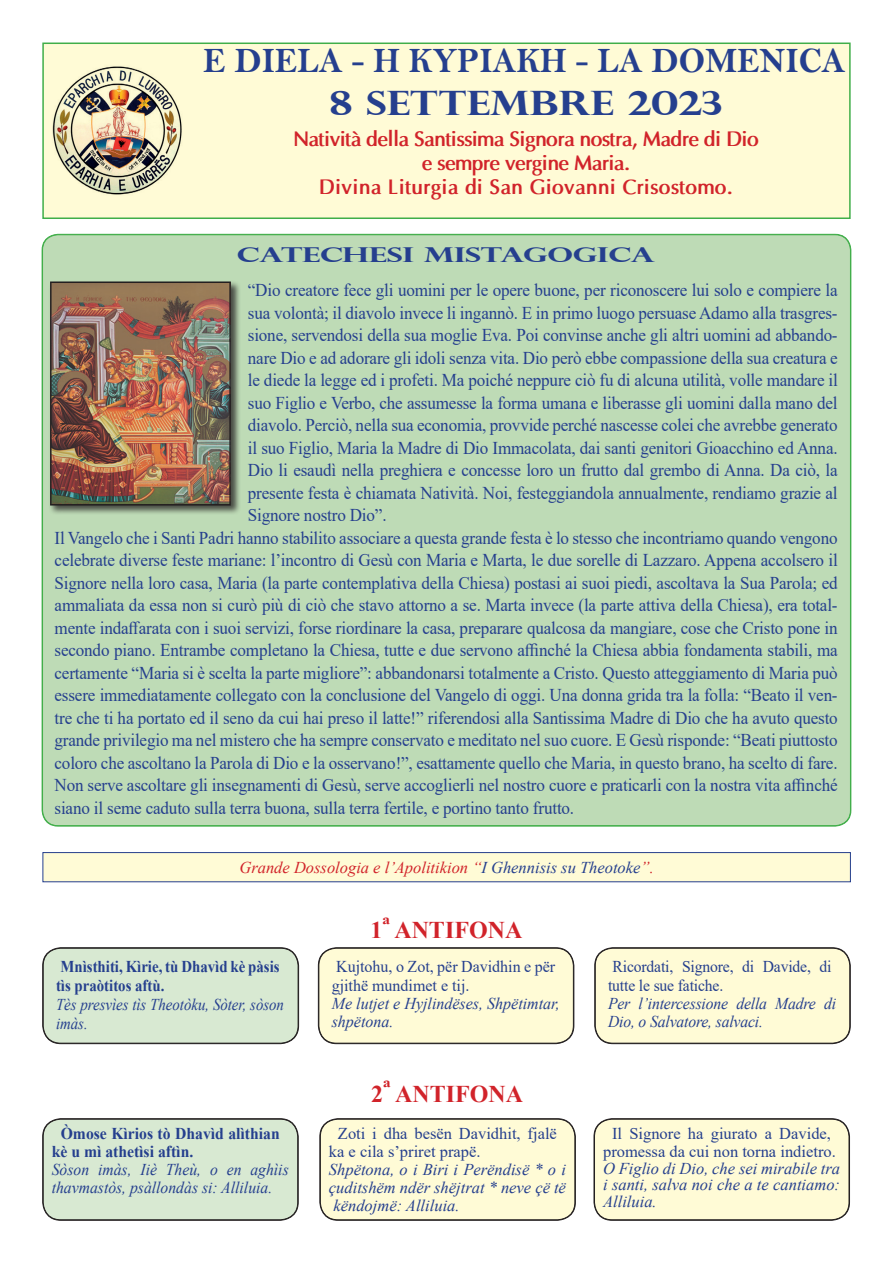
<style>
.page{position:relative;width:893px;height:1263px;background:#fff}
.page>*{position:absolute;margin:0;border:0;box-sizing:border-box;transform-origin:0 0}
.t1{font:36px "Bell MT Bold";color:#253f8e;scale:.95 1}
.t2{font:700 33.6px "Perpetua Titling";color:#253f8e;scale:1.2 1}
.t3{font:700 24px "Times New Roman";color:#d1232a}
.t4{font:700 21px/24.2px "Optima";letter-spacing:-.04em;color:#d1232a;text-align:center;scale:.95 1}
.t5{font:700 20.55px "Perpetua Titling";letter-spacing:-.01em;color:#253f8e;scale:1.52 1}
.t6{font:18px "Times New Roman";letter-spacing:-.01em;color:#253f8e;scale:.95 1}
.t7{font:italic 16.5px/18px "Times New Roman";color:#253f8e;text-align:justify}
.t8{font:16.5px/18px "Times New Roman";color:#253f8e}
.t9{font:italic 16.5px/18px "Times New Roman";color:#253f8e;scale:.95 1}
.t10{font:italic 16.5px "Times New Roman";color:#d1232a}
.t11{font:700 16.5px/18.9px "Times New Roman";color:#253f8e;scale:.9 1}
.t12{font:16.5px/18px "Times New Roman";color:#253f8e;scale:.95 1}
.t13{font:700 16.5px/18px "Times New Roman";color:#253f8e;scale:.95 1}
.t14{font:italic 16.5px/18.9px "Times New Roman";color:#253f8e;scale:.9 1}
.s1{color:#253f8e}
</style>
<div class="page">
<div style="left:42px;top:43px;width:809px;height:176px;background:#fffbd6;border:2px solid #40ae49"></div>
<img style="left:52px;top:66px;width:130px;height:129px">
<div style="left:42px;top:235px;width:809px;height:591px;background:#bedbb6;border-radius:16px"></div>
<div style="left:43px;top:852px;width:807px;height:30px;background:#fffbd6"></div>
<div style="left:43px;top:852px;width:808px;height:30px;border:1px solid #253f8e"></div>
<div style="left:43px;top:948px;width:255px;height:95px;background:#d8e9d2;border-radius:18px"></div>
<div style="left:43px;top:947px;width:256px;height:97px;border:1px solid #231f20;border-radius:18px"></div>
<div style="left:43px;top:948px;width:255px;height:95px;border:1px solid #231f20;border-radius:18px"></div>
<div style="left:319px;top:948px;width:255px;height:95px;background:#fffbd6;border-radius:18px"></div>
<div style="left:318px;top:947px;width:256px;height:97px;border:1px solid #231f20;border-radius:18px"></div>
<div style="left:319px;top:948px;width:254px;height:95px;border:1px solid #231f20;border-radius:18px"></div>
<div style="left:595px;top:948px;width:255px;height:95px;background:#fffbd6;border-radius:18px"></div>
<div style="left:595px;top:948px;width:255px;height:95px;border:1px solid #231f20;border-radius:18px"></div>
<div style="left:43px;top:1119px;width:255px;height:101px;background:#d8e9d2;border-radius:18px"></div>
<div style="left:43px;top:1119px;width:255px;height:101px;border:1px solid #231f20;border-radius:18px"></div>
<div style="left:320px;top:1119px;width:255px;height:101px;background:#fffbd6;border-radius:18px"></div>
<div style="left:320px;top:1119px;width:255px;height:101px;border:1px solid #231f20;border-radius:18px"></div>
<div style="left:594px;top:1119px;width:255px;height:101px;background:#fffbd6;border-radius:18px"></div>
<div style="left:594px;top:1119px;width:255px;height:101px;border:1px solid #231f20;border-radius:18px"></div>
<div style="left:49px;top:280px;width:192px;height:235px;background:#231f20;opacity:.75"></div>
<img style="left:53px;top:284px;width:175px;height:218px">
<div style="left:50px;top:281px;width:181px;height:224px;border:2px solid #231f20"></div>
<h1 class="t1" style="left:203px;top:39px;width:678px">E DIELA - H KYPIAKH - LA DOMENICA</h1>
<h2 class="t2" style="left:329px;top:82px;width:329px">8 SETTEMBRE 2023</h2>
<p class="t4" style="left:293px;top:127px;width:492px">Natività della Santissima Signora nostra, Madre di Dio e sempre vergine Maria.<br>Divina Liturgia di San Giovanni Crisostomo.</p>
<p class="t5" style="left:237px;top:241px;width:277px">CATECHESI MISTAGOGICA</p>
<p class="t6" style="left:248px;top:277px;width:622px">“Dio creatore fece gli uomini per le opere buone, per riconoscere lui solo e compiere la</p>
<p class="t6" style="left:248px;top:300px;width:622px">sua volontà; il diavolo invece li ingannò. E in primo luogo persuase Adamo alla trasgres-</p>
<p class="t6" style="left:248px;top:322px;width:622px">sione, servendosi della sua moglie Eva. Poi convinse anche gli altri uomini ad abbando-</p>
<p class="t6" style="left:248px;top:345px;width:622px">nare Dio e ad adorare gli idoli senza vita. Dio però ebbe compassione della sua creatura e</p>
<p class="t6" style="left:248px;top:367px;width:622px">le diede la legge ed i profeti. Ma poiché neppure ciò fu di alcuna utilità, volle mandare il</p>
<p class="t6" style="left:248px;top:390px;width:622px">suo Figlio e Verbo, che assumesse la forma umana e liberasse gli uomini dalla mano del</p>
<p class="t6" style="left:248px;top:412px;width:622px">diavolo. Perciò, nella sua economia, provvide perché nascesse colei che avrebbe generato</p>
<p class="t6" style="left:248px;top:435px;width:622px">il suo Figlio, Maria la Madre di Dio Immacolata, dai santi genitori Gioacchino ed Anna.</p>
<p class="t6" style="left:248px;top:457px;width:622px">Dio li esaudì nella preghiera e concesse loro un frutto dal grembo di Anna. Da ciò, la</p>
<p class="t6" style="left:248px;top:480px;width:622px">presente festa è chiamata Natività. Noi, festeggiandola annualmente, rendiamo grazie al</p>
<p class="t6" style="left:248px;top:502px;width:148px">Signore nostro Dio”.</p>
<p class="t6" style="left:55px;top:525px;width:826px">Il Vangelo che i Santi Padri hanno stabilito associare a questa grande festa è lo stesso che incontriamo quando vengono</p>
<p class="t6" style="left:55px;top:547px;width:826px">celebrate diverse feste mariane: l’incontro di Gesù con Maria e Marta, le due sorelle di Lazzaro. Appena accolsero il</p>
<p class="t6" style="left:55px;top:570px;width:826px">Signore nella loro casa, Maria (la parte contemplativa della Chiesa) postasi ai suoi piedi, ascoltava la Sua Parola; ed</p>
<p class="t6" style="left:55px;top:592px;width:826px">ammaliata da essa non si curò più di ciò che stavo attorno a se. Marta invece (la parte attiva della Chiesa), era total-</p>
<p class="t6" style="left:55px;top:615px;width:826px">mente indaffarata con i suoi servizi, forse riordinare la casa, preparare qualcosa da mangiare, cose che Cristo pone in</p>
<p class="t6" style="left:55px;top:637px;width:826px">secondo piano. Entrambe completano la Chiesa, tutte e due servono affinché la Chiesa abbia fondamenta stabili, ma</p>
<p class="t6" style="left:55px;top:660px;width:826px">certamente “Maria si è scelta la parte migliore”: abbandonarsi totalmente a Cristo. Questo atteggiamento di Maria può</p>
<p class="t6" style="left:55px;top:682px;width:826px">essere immediatamente collegato con la conclusione del Vangelo di oggi. Una donna grida tra la folla: “Beato il ven-</p>
<p class="t6" style="left:55px;top:705px;width:826px">tre che ti ha portato ed il seno da cui hai preso il latte!” riferendosi alla Santissima Madre di Dio che ha avuto questo</p>
<p class="t6" style="left:55px;top:727px;width:826px">grande privilegio ma nel mistero che ha sempre conservato e meditato nel suo cuore. E Gesù risponde: “Beati piuttosto</p>
<p class="t6" style="left:55px;top:750px;width:826px">coloro che ascoltano la Parola di Dio e la osservano!”, esattamente quello che Maria, in questo brano, ha scelto di fare.</p>
<p class="t6" style="left:55px;top:772px;width:826px">Non serve ascoltare gli insegnamenti di Gesù, serve accoglierli nel nostro cuore e praticarli con la nostra vita affinché</p>
<p class="t6" style="left:55px;top:795px;width:548px">siano il seme caduto sulla terra buona, sulla terra fertile, e portino tanto frutto.</p>
<p class="t10" style="left:239px;top:856px;width:416px">Grande Dossologia e l’Apolitikion “<span class="s1">I Ghennisis su Theotoke</span>”.</p>
<p class="t11" style="left:56px;top:957px;width:250px">Mnìsthiti, Kìrie, tù Dhavìd kè pàsis tìs praòtitos aftù.</p>
<p class="t14" style="left:56px;top:995px;width:255px">Tès presvìes tìs Theotòku, Sòter, sòson imàs.</p>
<p class="t13" style="left:52px;top:1124px;width:241px;text-indent:9px">Òmose Kìrios tò Dhavìd alìthian kè u mì athetìsi aftìn.</p>
<p class="t9" style="left:52px;top:1160px;width:251px">Sòson imàs, Iiè Theù, o en aghìis thavmastòs, psàllondàs si: Alliluia.</p>
<h3 class="t3" style="left:370px;top:913px;width:153px">1ª ANTIFONA</h3>
<p class="t8" style="left:332px;top:957px;width:225px">Kujtohu, o Zot, për Davidhin e për gjithë mundimet e tij.</p>
<p class="t7" style="left:332px;top:993px;width:230px">Me lutjet e Hyjlindëses, Shpëtimtar, shpëtona.</p>
<h3 class="t3" style="left:371px;top:1076px;width:153px">2ª ANTIFONA</h3>
<p class="t8" style="left:329px;top:1124px;width:229px;text-indent:9px">Zoti i dha besën Davidhit, fjalë ka e cila s’priret prapë.</p>
<p class="t7" style="left:329px;top:1160px;width:239px">Shpëtona, o i Biri i Perëndisë * o i çuditshëm ndër shëjtrat * neve çë të këndojmë: Alliluia.</p>
<p class="t12" style="left:608px;top:957px;width:237px">Ricordati, Signore, di Davide, di tutte le sue fatiche.</p>
<p class="t9" style="left:608px;top:993px;width:242px">Per l’intercessione della Madre di<br>Dio, o Salvatore, salvaci.</p>
<p class="t8" style="left:603px;top:1124px;width:234px;text-align:center">Il Signore ha giurato a Davide, promessa da cui non torna indietro.</p>
<p class="t7" style="left:603px;top:1159px;width:239px;line-height:16.5px">O Figlio di Dio, che sei mirabile tra i santi, salva noi che a te cantiamo:<br>Alliluia.</p>
</div>
